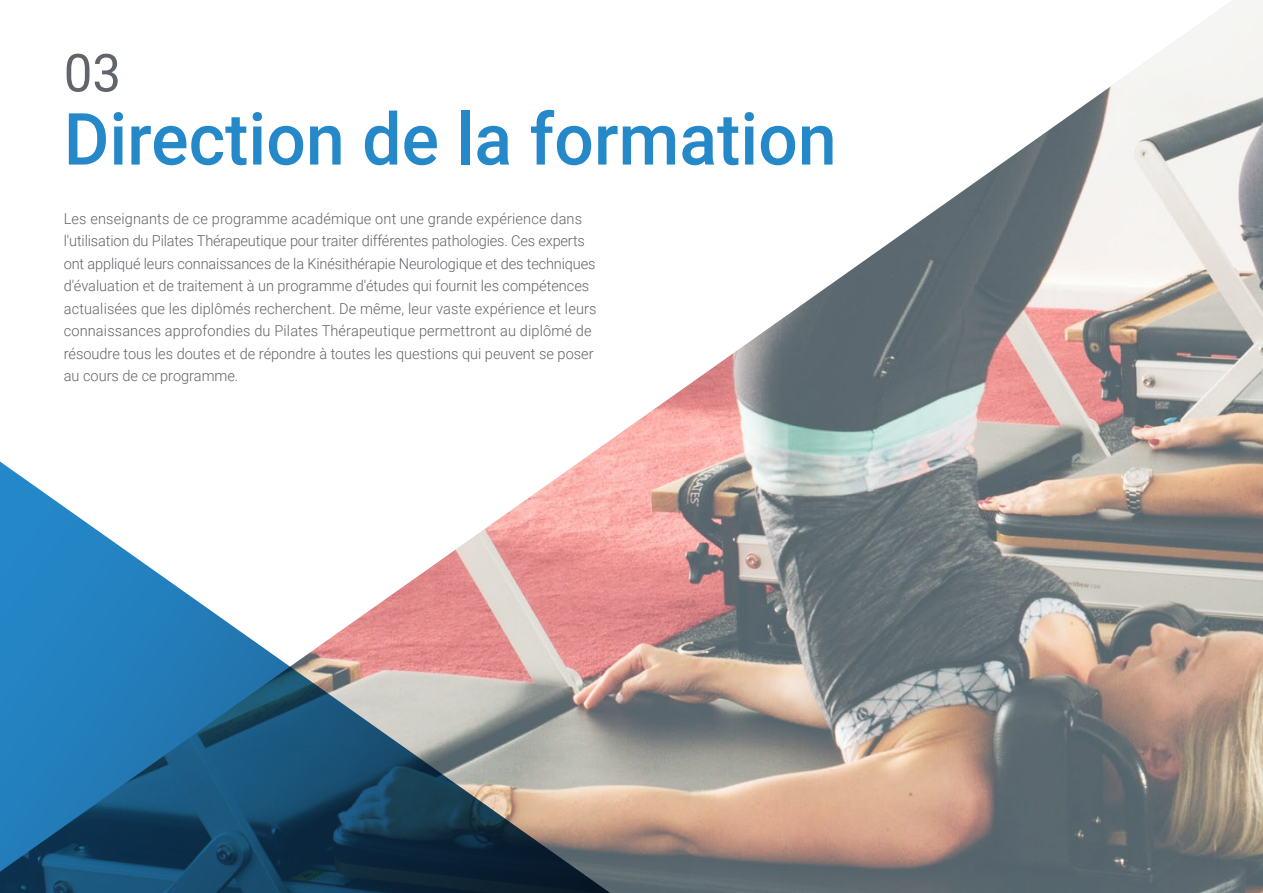
<style>
.page{position:relative;width:1263px;height:893px;background:#fff}
.page>*{position:absolute;margin:0;border:0;box-sizing:border-box;transform-origin:0 0}
.t1{font:500 72px "Roboto";color:#2488c9}
.t2{font:52.5px "Roboto";color:#61646a}
.t3{font:300 15px/22.5px "Roboto";color:#61646a}
</style>
<div class="page">
<img style="left:602px;top:0;width:661px;height:893px">
<svg style="left:0;top:446px;width:640px;height:447px"></svg>
<h2 class="t2" style="left:64px;top:36px;width:59px">03</h2>
<h1 class="t1" style="left:64px;top:89px;width:774px">Direction de la formation</h1>
<p class="t3" style="left:64px;top:207px;width:534px">Les enseignants de ce programme académique ont une grande expérience dans l'utilisation du Pilates Thérapeutique pour traiter différentes pathologies. Ces experts ont appliqué leurs connaissances de la Kinésithérapie Neurologique et des techniques d'évaluation et de traitement à un programme d'études qui fournit les compétences actualisées que les diplômés recherchent. De même, leur vaste expérience et leurs connaissances approfondies du Pilates Thérapeutique permettront au diplômé de résoudre tous les doutes et de répondre à toutes les questions qui peuvent se poser au cours de ce programme.</p>
</div>
